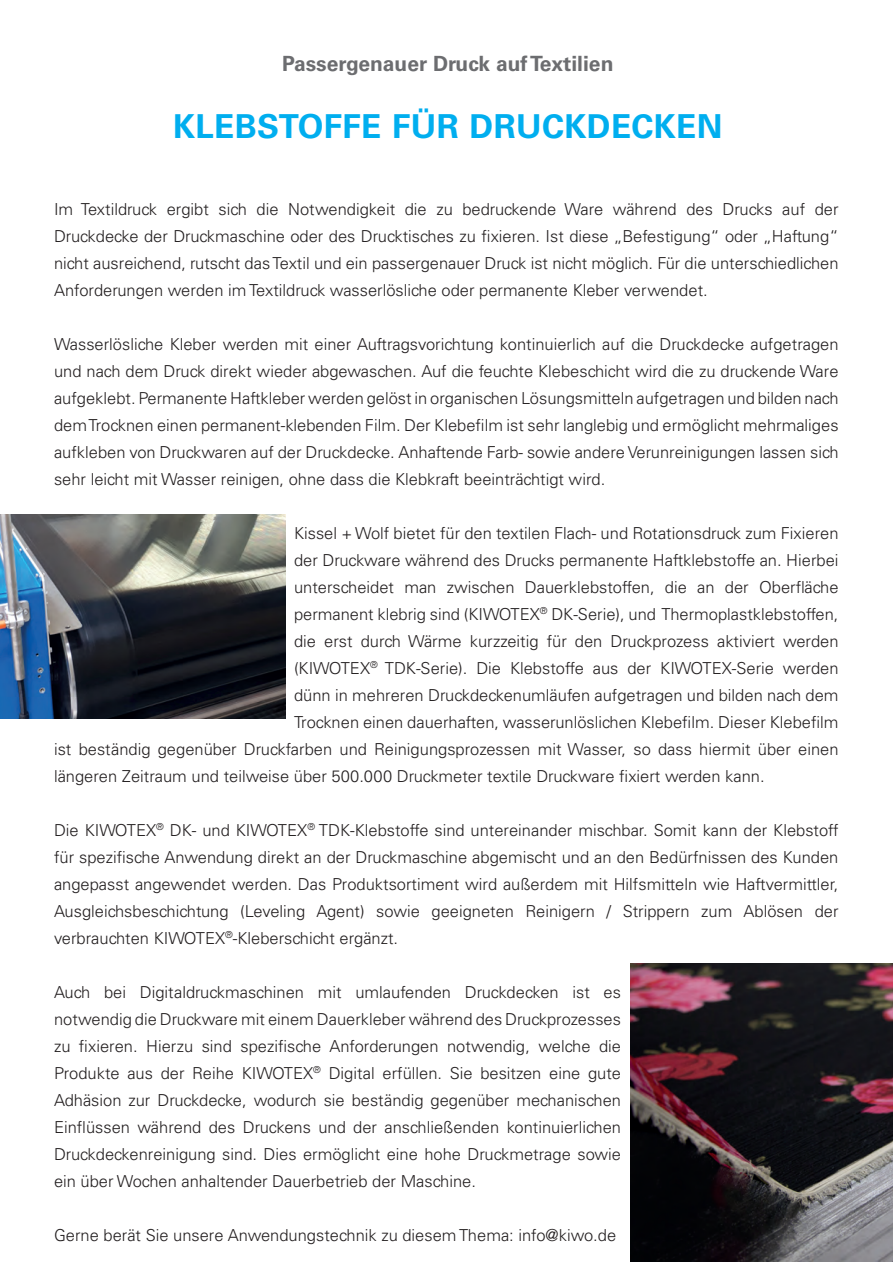
<style>
.page{position:relative;width:893px;height:1263px;background:#fff}
.page>*{position:absolute;margin:0;border:0;box-sizing:border-box;transform-origin:0 0}
.t1{font:700 33px "Univers LT Std";letter-spacing:.01em;color:#00aeef}
.t2{font:700 21px "Univers LT Std";color:#6c6d70}
.t3{font:300 16.5px/27px "Univers LT Std";color:#231f20;text-align:justify}
</style>
<div class="page">
<img style="left:630px;top:963px;width:263px;height:299px">
<img style="left:0;top:514px;width:286px;height:204px">
<p class="t2" style="left:282px;top:51px;width:333px">Passergenauer Druck auf Textilien</p>
<h1 class="t1" style="left:173px;top:107px;width:551px">KLEBSTOFFE FÜR DRUCKDECKEN</h1>
<p class="t3" style="left:54px;top:195px;width:786px">Im Textildruck ergibt sich die Notwendigkeit die zu bedruckende Ware während des Drucks auf der Druckdecke der Druckmaschine oder des Drucktisches zu fixieren. Ist diese „Befestigung“ oder „Haftung“ nicht ausreichend, rutscht das Textil und ein passergenauer Druck ist nicht möglich. Für die unterschiedlichen Anforderungen werden im Textildruck wasserlösliche oder permanente Kleber verwendet.</p>
<p class="t3" style="left:54px;top:330px;width:786px">Wasserlösliche Kleber werden mit einer Auftragsvorichtung kontinuierlich auf die Druckdecke aufgetragen und nach dem Druck direkt wieder abgewaschen. Auf die feuchte Klebeschicht wird die zu druckende Ware aufgeklebt. Permanente Haftkleber werden gelöst in organischen Lösungsmitteln aufgetragen und bilden nach dem Trocknen einen permanent-klebenden Film. Der Klebefilm ist sehr langlebig und ermöglicht mehrmaliges aufkleben von Druckwaren auf der Druckdecke. Anhaftende Farb- sowie andere Verunreinigungen lassen sich sehr leicht mit Wasser reinigen, ohne dass die Klebkraft beeinträchtigt wird.</p>
<p class="t3" style="left:294px;top:519px;width:546px">Kissel + Wolf bietet für den textilen Flach- und Rotationsdruck zum Fixieren</p>
<p class="t3" style="left:294px;top:546px;width:546px">der Druckware während des Drucks permanente Haftklebstoffe an. Hierbei</p>
<p class="t3" style="left:294px;top:573px;width:546px">unterscheidet man zwischen Dauerklebstoffen, die an der Oberfläche</p>
<p class="t3" style="left:294px;top:600px;width:546px">permanent klebrig sind (KIWOTEX<sup>®</sup> DK-Serie), und Thermoplastklebstoffen,</p>
<p class="t3" style="left:294px;top:627px;width:546px">die erst durch Wärme kurzzeitig für den Druckprozess aktiviert werden</p>
<p class="t3" style="left:294px;top:654px;width:546px">(KIWOTEX<sup>®</sup> TDK-Serie). Die Klebstoffe aus der KIWOTEX-Serie werden</p>
<p class="t3" style="left:294px;top:681px;width:546px">dünn in mehreren Druckdeckenumläufen aufgetragen und bilden nach dem</p>
<p class="t3" style="left:294px;top:708px;width:546px">Trocknen einen dauerhaften, wasserunlöslichen Klebefilm. Dieser Klebefilm</p>
<p class="t3" style="left:54px;top:735px;width:786px">ist beständig gegenüber Druckfarben und Reinigungsprozessen mit Wasser, so dass hiermit über einen</p>
<p class="t3" style="left:54px;top:762px;width:712px">längeren Zeitraum und teilweise über 500.000 Druckmeter textile Druckware fixiert werden kann.</p>
<p class="t3" style="left:54px;top:816px;width:786px">Die KIWOTEX<sup>®</sup> DK- und KIWOTEX<sup>®</sup> TDK-Klebstoffe sind untereinander mischbar. Somit kann der Klebstoff für spezifische Anwendung direkt an der Druckmaschine abgemischt und an den Bedürfnissen des Kunden angepasst angewendet werden. Das Produktsortiment wird außerdem mit Hilfsmitteln wie Haftvermittler, Ausgleichsbeschichtung (Leveling Agent) sowie geeigneten Reinigern / Strippern zum Ablösen der verbrauchten KIWOTEX<sup>®</sup>-Kleberschicht ergänzt.</p>
<p class="t3" style="left:54px;top:978px;width:569px">Auch bei Digitaldruckmaschinen mit umlaufenden Druckdecken ist es notwendig die Druckware mit einem Dauerkleber während des Druckprozesses zu fixieren. Hierzu sind spezifische Anforderungen notwendig, welche die Produkte aus der Reihe KIWOTEX<sup>®</sup> Digital erfüllen. Sie besitzen eine gute Adhäsion zur Druckdecke, wodurch sie beständig gegenüber mechanischen Einflüssen während des Druckens und der anschließenden kontinuierlichen Druckdeckenreinigung sind. Dies ermöglicht eine hohe Druckmetrage sowie ein über Wochen anhaltender Dauerbetrieb der Maschine.</p>
<p class="t3" style="left:54px;top:1221px;width:564px">Gerne berät Sie unsere Anwendungstechnik zu diesem Thema: info@kiwo.de</p>
</div>
